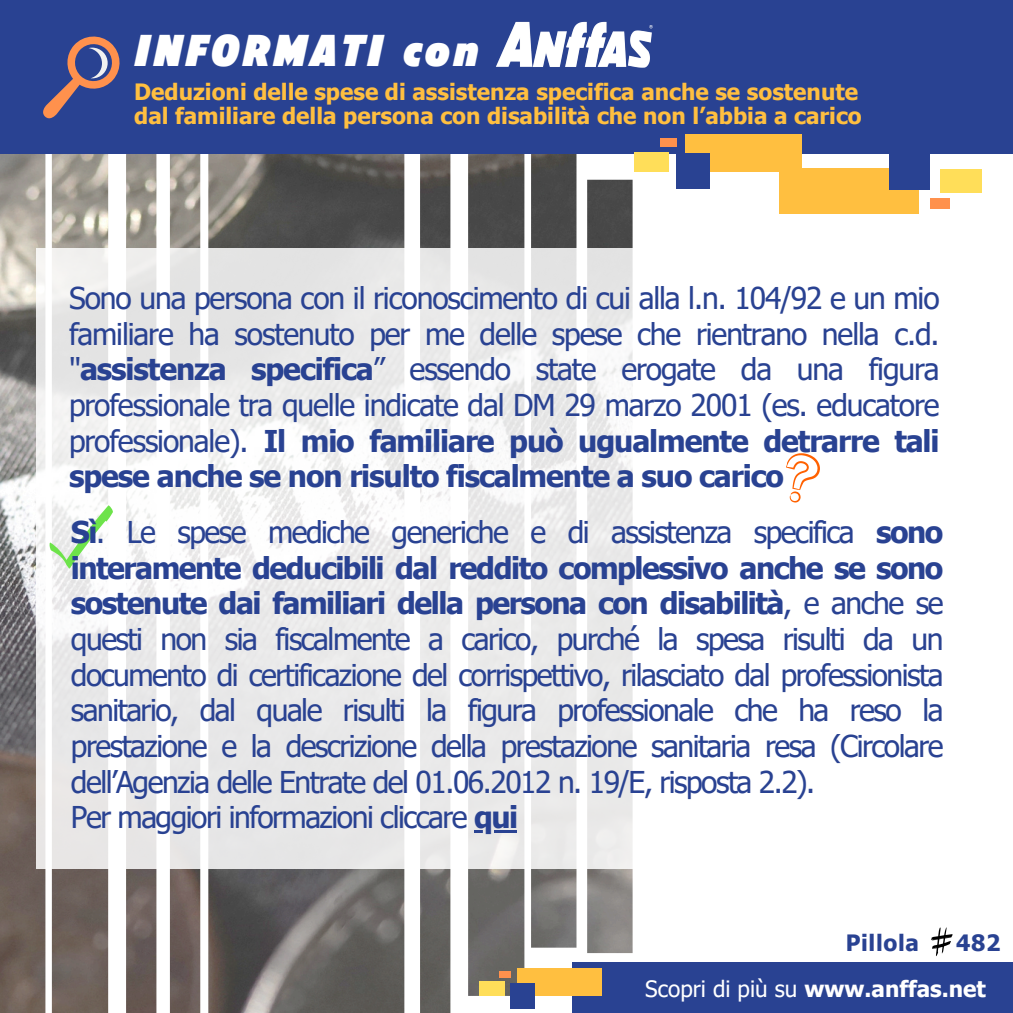
<style>
.page{position:relative;width:1013px;height:1013px;background:#fff}
.page>*{position:absolute;margin:0;border:0;box-sizing:border-box;transform-origin:0 0}
.t1{font:italic 900 44.5px "American Auto";letter-spacing:.07em;color:#fff}
.t2{font:30px/35.6px "Tahoma";letter-spacing:-.05em;color:#294292;text-align:justify}
.t3{font:700 22.5px/24.4px "Tahoma";color:#ffbf40}
.t4{font:700 22.5px "Tahoma";color:#fff}
.t5{font:700 22.5px "Tahoma";letter-spacing:.03em;color:#294292}
.s1{font-weight:700}
.s2{font-weight:400}
</style>
<div class="page">
<img style="left:0;top:153px;width:632px;height:859px">
<div style="left:0;top:0;width:1012px;height:153px;background:#294292"></div>
<div style="left:572px;top:962px;width:440px;height:50px;background:#294292"></div>
<div style="left:517px;top:968px;width:85px;height:27px;background:#ffbf40"></div>
<div style="left:510px;top:982px;width:25px;height:26px;background:#294292"></div>
<div style="left:498px;top:971px;width:12px;height:6px;background:#ff914d"></div>
<div style="left:479px;top:981px;width:25px;height:14px;background:#ffde59"></div>
<svg style="left:931px;top:927px;width:21px;height:29px"></svg>
<svg style="left:43px;top:36px;width:77px;height:83px"></svg>
<img style="left:496px;top:21px;width:157px;height:47px">
<div style="left:779px;top:168px;width:140px;height:46px;background:#ffbf40"></div>
<div style="left:889px;top:147px;width:41px;height:43px;background:#294292"></div>
<div style="left:930px;top:198px;width:19px;height:10px;background:#ff914d"></div>
<div style="left:940px;top:168px;width:41px;height:24px;background:#ffde59"></div>
<div style="left:685px;top:134px;width:116px;height:37px;background:#ffbf40"></div>
<div style="left:676px;top:154px;width:34px;height:35px;background:#294292"></div>
<div style="left:660px;top:138px;width:16px;height:9px;background:#ff914d"></div>
<div style="left:634px;top:152px;width:34px;height:19px;background:#ffde59"></div>
<svg style="left:36px;top:248px;width:597px;height:620px;fill:#eaeaea"></svg>
<svg style="left:786px;top:453px;width:34px;height:50px"></svg>
<svg style="left:49px;top:504px;width:65px;height:65px"></svg>
<hr style="left:474px;top:830px;width:43px;height:3px;background:#294292">
<p class="t1" style="left:134px;top:31px;width:346px">INFORMATI con</p>
<p class="t3" style="left:134px;top:79px;width:729px">Deduzioni delle spese di assistenza specifica anche se sostenute dal familiare della persona con disabilità che non l’abbia a carico</p>
<h3 class="t2" style="left:69px;top:279px;width:872px">Sono una persona con il riconoscimento di cui alla l.n. 104/92 e un mio familiare ha sostenuto per me delle spese che rientrano nella c.d. "<span class="s1">assistenza specifica</span>” essendo state erogate da una figura professionale tra quelle indicate dal DM 29 marzo 2001 (es. educatore professionale). <span class="s1">Il mio familiare può ugualmente detrarre tali spese anche se non risulto fiscalmente a suo carico</span></h3>
<p class="t2" style="left:71px;top:513px;width:874px"><span class="s1">Sì</span>. Le spese mediche generiche e di assistenza specifica <span class="s1">sono interamente deducibili dal reddito complessivo anche se sono sostenute dai familiari della persona con disabilità</span>, e anche se questi non sia fiscalmente a carico, purché la spesa risulti da un documento di certificazione del corrispettivo, rilasciato dal professionista sanitario, dal quale risulti la figura professionale che ha reso la prestazione e la descrizione della prestazione sanitaria resa (Circolare dell’Agenzia delle Entrate del 01.06.2012 n. 19/E, risposta 2.2).</p>
<p class="t2" style="left:71px;top:798px;width:449px">Per maggiori informazioni cliccare <span class="s1">qui</span></p>
<p class="t5" style="left:845px;top:928px;width:75px">Pillola</p>
<p class="t5" style="left:956px;top:928px;width:46px">482</p>
<p class="t4" style="left:645px;top:974px;width:342px"><span class="s2">Scopri di più su</span> www.anffas.net</p>
</div>
